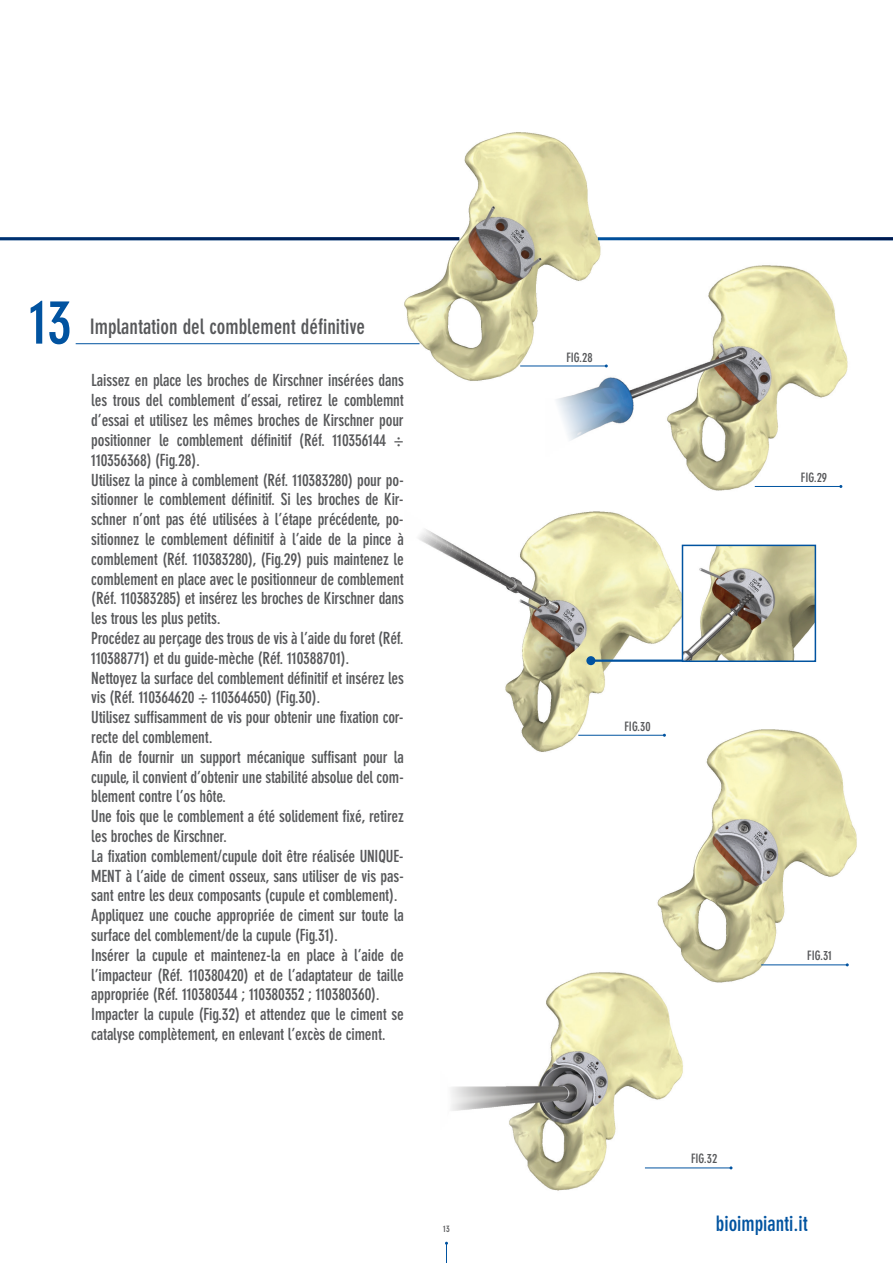
<style>
.page{position:relative;width:893px;height:1263px;background:#fff}
.page>*{position:absolute;margin:0;border:0;box-sizing:border-box;transform-origin:0 0}
.t1{font:700 condensed 60px "DIN Neuzeit Grotesk";color:#0153a0}
.t2{font:700 condensed 21px "DIN Neuzeit Grotesk";color:#57585a}
.t3{font:700 condensed 21px "DIN Neuzeit Grotesk";color:#0153a0}
.t4{font:700 condensed 16.5px/19.8px "DIN Neuzeit Grotesk";letter-spacing:-.01em;color:#57585a}
.t5{font:700 condensed 12.75px "DIN Neuzeit Grotesk";color:#57585a}
.t6{font:700 condensed 9px "DIN Neuzeit Grotesk";color:#57585a}
</style>
<div class="page">
<svg style="left:445px;top:1242px;width:3px;height:21px"></svg>
<img style="left:657px;top:729px;width:200px;height:254px">
<hr style="left:761px;top:964px;width:86px;height:1px;background:#0153a0">
<img style="left:402px;top:132px;width:200px;height:249px">
<img style="left:544px;top:260px;width:304px;height:231px">
<img style="left:418px;top:465px;width:272px;height:292px">
<hr style="left:76px;top:343px;width:343px;height:1px;background:#0153a0">
<img style="left:451px;top:962px;width:235px;height:229px">
<hr style="left:598px;top:237px;width:295px;height:3px;background:#00184c">
<hr style="left:0;top:237px;width:459px;height:3px;background:#00184c">
<hr style="left:591px;top:659px;width:224px;height:3px;background:#0153a0">
<div style="left:586px;top:656px;width:9px;height:9px;background:#0153a0;border-radius:50%"></div>
<img style="left:685px;top:548px;width:128px;height:111px">
<div style="left:682px;top:545px;width:134px;height:117px;border:2px solid #0153a0"></div>
<hr style="left:520px;top:366px;width:86px;height:1px;background:#0153a0">
<hr style="left:755px;top:486px;width:86px;height:1px;background:#0153a0">
<hr style="left:578px;top:735px;width:86px;height:1px;background:#0153a0">
<hr style="left:645px;top:1167px;width:86px;height:1px;background:#0153a0">
<h1 class="t1" style="left:29px;top:288px;width:44px">13</h1>
<p class="t2" style="left:90px;top:314px;width:277px">Implantation del comblement définitive</p>
<p class="t4" style="left:91px;top:371px;width:314px">Laissez en place les broches de Kirschner insérées dans les trous del comblement d’essai, retirez le comblemnt d’essai et utilisez les mêmes broches de Kirschner pour positionner le comblement définitif (Réf. 110356144 ÷ 110356368) (Fig.28).<br>Utilisez la pince à comblement (Réf. 110383280) pour po&shy;sitionner le comblement définitif. Si les broches de Kir&shy;schner n’ont pas été utilisées à l’étape précédente, po&shy;sitionnez le comblement définitif à l’aide de la pince à comblement (Réf. 110383280), (Fig.29) puis maintenez le comblement en place avec le positionneur de comblement (Réf. 110383285) et insérez les broches de Kirschner dans les trous les plus petits.<br>Procédez au perçage des trous de vis à l’aide du foret (Réf.<br>110388771) et du guide-mèche (Réf. 110388701).<br>Nettoyez la surface del comblement définitif et insérez les vis (Réf. 110364620 ÷ 110364650) (Fig.30).<br>Utilisez suffisamment de vis pour obtenir une fixation cor&shy;recte del comblement.<br>Afin de fournir un support mécanique suffisant pour la cupule, il convient d’obtenir une stabilité absolue del com&shy;blement contre l’os hôte.<br>Une fois que le comblement a été solidement fixé, retirez les broches de Kirschner.<br>La fixation comblement/cupule doit être réalisée UNIQUE-MENT à l’aide de ciment osseux, sans utiliser de vis pas&shy;sant entre les deux composants (cupule et comblement).<br>Appliquez une couche appropriée de ciment sur toute la surface del comblement/de la cupule (Fig.31).<br>Insérer la cupule et maintenez-la en place à l’aide de l’impacteur (Réf. 110380420) et de l’adaptateur de taille appropriée (Réf. 110380344 ; 110380352 ; 110380360).<br>Impacter la cupule (Fig.32) et attendez que le ciment se catalyse complètement, en enlevant l’excès de ciment.</p>
<p class="t6" style="left:443px;top:1224px;width:8px">13</p>
<p class="t5" style="left:566px;top:350px;width:28px">FIG.28</p>
<p class="t5" style="left:801px;top:470px;width:28px">FIG.29</p>
<p class="t5" style="left:624px;top:719px;width:28px">FIG.30</p>
<p class="t5" style="left:691px;top:1151px;width:28px">FIG.32</p>
<p class="t5" style="left:807px;top:948px;width:26px">FIG.31</p>
<p class="t3" style="left:716px;top:1211px;width:94px">bioimpianti.it</p>
</div>
